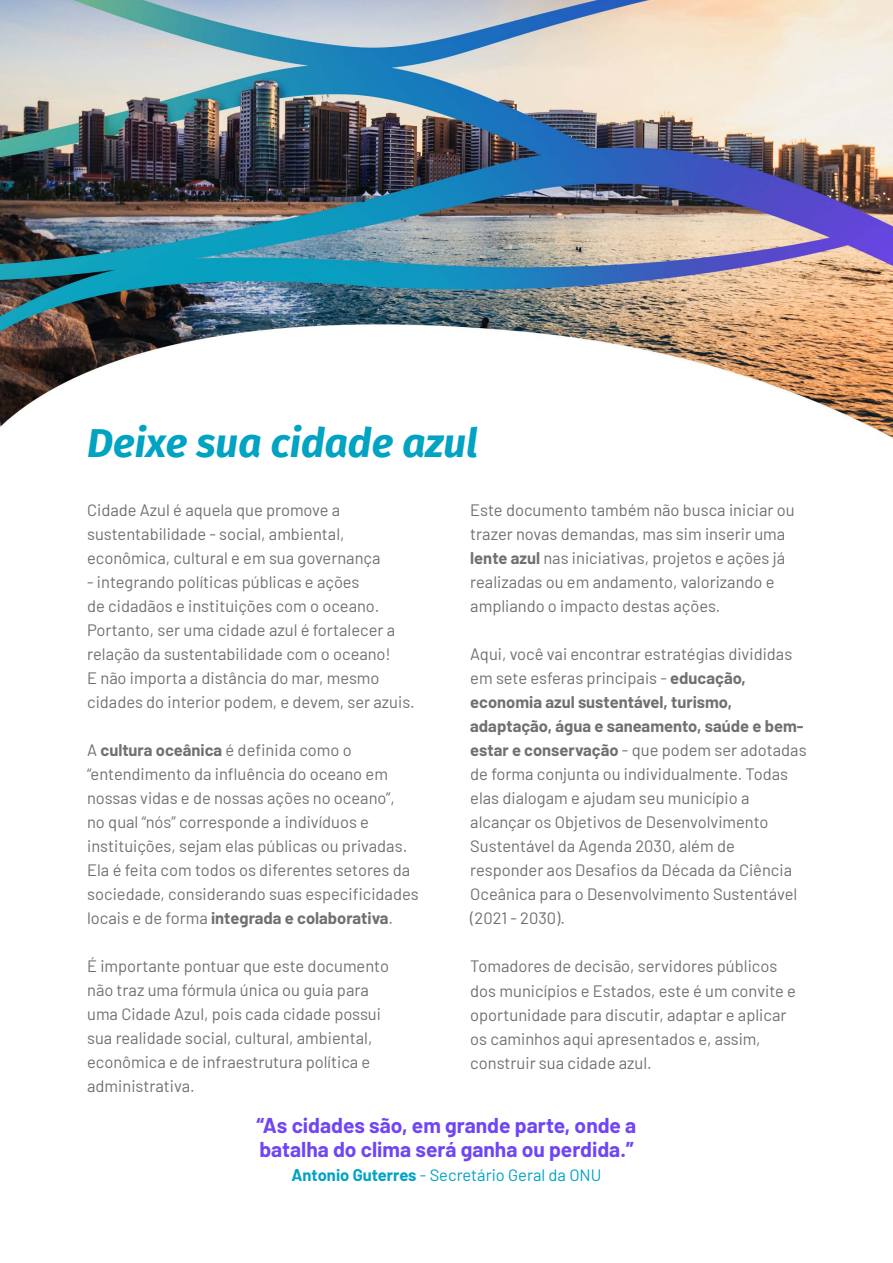
<style>
.page{position:relative;width:893px;height:1263px;background:#fff}
.page>*{position:absolute;margin:0;border:0;box-sizing:border-box;transform-origin:0 0}
.t1{font:italic 700 40.5px "Fira Sans";color:#00a3c2}
.t2{font:700 21px/24px "Barlow";color:#7045f5}
.t3{font:16.5px/24px "Barlow";color:#6f7072}
.t4{font:16.5px "Barlow";color:#00a3c2}
.s1{font-weight:700}
</style>
<div class="page">
<img style="left:0;top:0;width:893px;height:439px">
<h1 class="t1" style="left:87px;top:408px;width:392px">Deixe sua cidade azul</h1>
<p class="t3" style="left:87px;top:497px;width:295px">Cidade Azul é aquela que promove a sustentabilidade - social, ambiental, econômica, cultural e em sua governança</p>
<p class="t3" style="left:87px;top:569px;width:329px">- integrando políticas públicas e ações<br>de cidadãos e instituições com o oceano.<br>Portanto, ser uma cidade azul é fortalecer a relação da sustentabilidade com o oceano!<br>E não importa a distância do mar, mesmo cidades do interior podem, e devem, ser azuis.</p>
<p class="t3" style="left:87px;top:737px;width:333px">A <span class="s1">cultura oceânica</span> é definida como o “entendimento da influência do oceano em nossas vidas e de nossas ações no oceano”,<br>no qual “nós” corresponde a indivíduos e instituições, sejam elas públicas ou privadas.<br>Ela é feita com todos os diferentes setores da sociedade, considerando suas especificidades locais e de forma <span class="s1">integrada e colaborativa</span>.</p>
<p class="t3" style="left:87px;top:953px;width:303px">É importante pontuar que este documento não traz uma fórmula única ou guia para uma Cidade Azul, pois cada cidade possui sua realidade social, cultural, ambiental, econômica e de infraestrutura política e administrativa.</p>
<p class="t3" style="left:470px;top:497px;width:326px">Este documento também não busca iniciar ou trazer novas demandas, mas sim inserir uma <span class="s1">lente azul</span> nas iniciativas, projetos e ações já realizadas ou em andamento, valorizando e ampliando o impacto destas ações.</p>
<p class="t3" style="left:470px;top:641px;width:338px">Aqui, você vai encontrar estratégias divididas em sete esferas principais - <span class="s1">educação, economia azul sustentável, turismo, adaptação, água e saneamento, saúde e bem&shy;estar e conservação</span> - que podem ser adotadas de forma conjunta ou individualmente. Todas elas dialogam e ajudam seu município a alcançar os Objetivos de Desenvolvimento Sustentável da Agenda 2030, além de responder aos Desafios da Década da Ciência Oceânica para o Desenvolvimento Sustentável (2021 - 2030).</p>
<p class="t3" style="left:470px;top:953px;width:327px">Tomadores de decisão, servidores públicos dos municípios e Estados, este é um convite e oportunidade para discutir, adaptar e aplicar os caminhos aqui apresentados e, assim, construir sua cidade azul.</p>
<p class="t2" style="left:257px;top:1111px;width:381px">“As cidades são, em grande parte, onde a batalha do clima será ganha ou perdida.”</p>
<p class="t4" style="left:292px;top:1163px;width:311px"><span class="s1">Antonio Guterres</span> - Secretário Geral da ONU</p>
</div>
